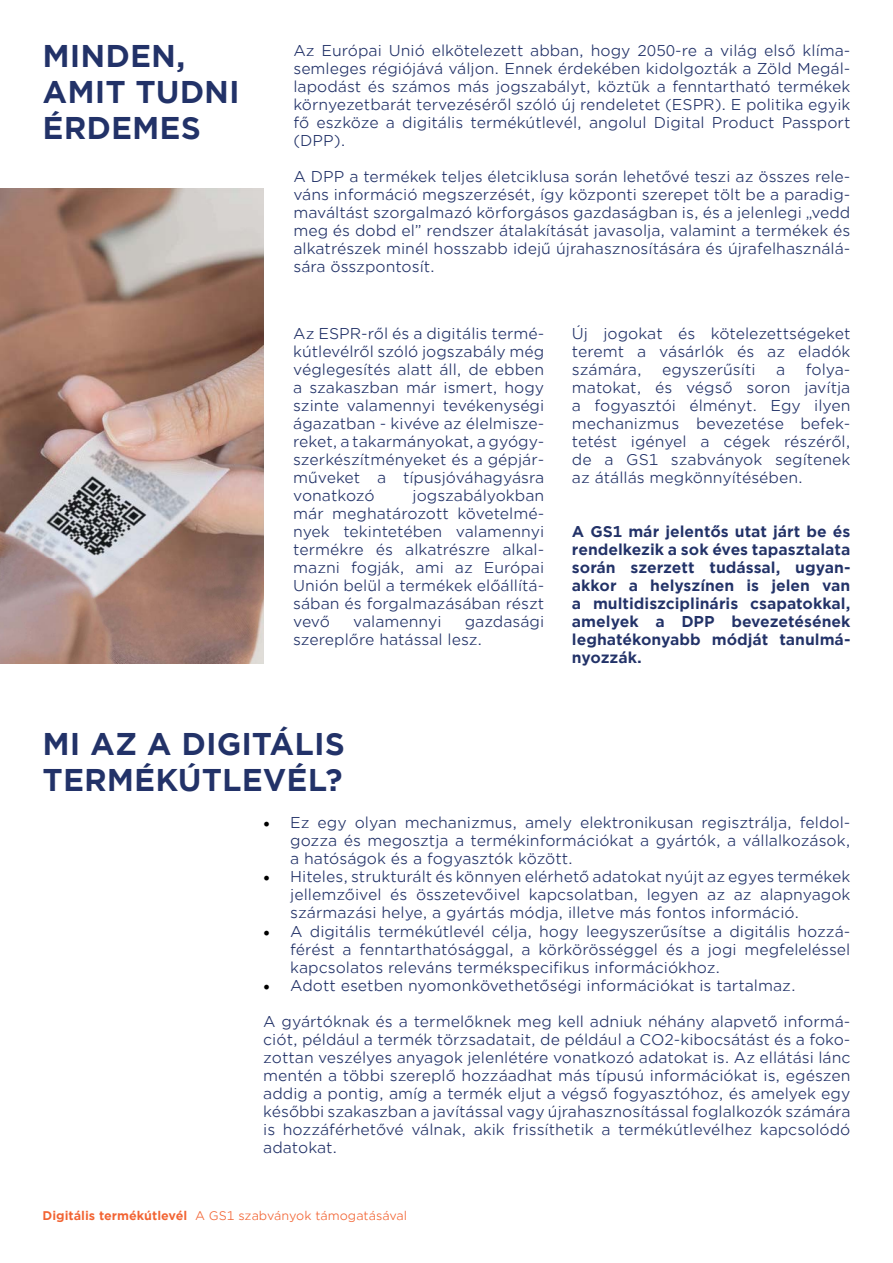
<style>
.page{position:relative;width:893px;height:1263px;background:#fff}
.page>*{position:absolute;margin:0;border:0;box-sizing:border-box;transform-origin:0 0}
.t1{font:700 30px/36px "Gotham Office";color:#223268}
.t2{font:15px/18px "Gotham Office";color:#223268;text-align:justify}
.t3{font:700 15px/18px "Gotham Office";color:#223268;text-align:justify}
.t4{font:12px "Gotham Office";color:#f26332}
.s1{font-family:"Minion Pro";font-size:18px;color:#000}
.s2{font-weight:700}
</style>
<div class="page">
<img style="left:0;top:188px;width:263px;height:475px">
<h1 class="t1" style="left:43px;top:37px;width:199px">MINDEN,<br>AMIT TUDNI<br>ÉRDEMES</h1>
<p class="t2" style="left:293px;top:41px;width:559px">Az Európai Unió elkötelezett abban, hogy 2050-re a világ első klíma&shy;semleges régiójává váljon. Ennek érdekében kidolgozták a Zöld Megál&shy;lapodást és számos más jogszabályt, köztük a fenntartható termékek környezetbarát tervezéséről szóló új rendeletet (ESPR). E politika egyik fő eszköze a digitális termékútlevél, angolul Digital Product Passport (DPP).</p>
<p class="t2" style="left:293px;top:167px;width:559px">A DPP a termékek teljes életciklusa során lehetővé teszi az összes rele&shy;váns információ megszerzését, így központi szerepet tölt be a paradig&shy;maváltást szorgalmazó körforgásos gazdaságban is, és a jelenlegi „vedd meg és dobd el” rendszer átalakítását javasolja, valamint a termékek és alkatrészek minél hosszabb idejű újrahasznosítására és újrafelhasználá&shy;sára összpontosít.</p>
<p class="t2" style="left:293px;top:324px;width:253px">Az ESPR-ről és a digitális termé&shy;kútlevélről szóló jogszabály még véglegesítés alatt áll, de ebben a szakaszban már ismert, hogy szinte valamennyi tevékenységi ágazatban - kivéve az élelmisze&shy;reket, a takarmányokat, a gyógy&shy;szerkészítményeket és a gépjár&shy;műveket a típusjóváhagyásra vonatkozó</p>
<p class="t2" style="left:293px;top:486px;width:253px;text-indent:119px">jogszabályokban már meghatározott követelmé&shy;nyek tekintetében valamennyi termékre és alkatrészre alkal&shy;mazni fogják, ami az Európai Unión belül a termékek előállítá&shy;sában és forgalmazásában részt vevő</p>
<p class="t2" style="left:293px;top:612px;width:253px;text-indent:171px">gazdasági szereplőre hatással lesz.</p>
<p class="t2" style="left:353px;top:612px;width:90px">valamennyi</p>
<p class="t2" style="left:572px;top:324px;width:280px">Új jogokat és kötelezettségeket teremt a vásárlók és az eladók számára,</p>
<p class="t2" style="left:662px;top:360px;width:95px">egyszerűsíti</p>
<p class="t2" style="left:776px;top:360px;width:11px">a</p>
<p class="t2" style="left:572px;top:360px;width:280px;text-indent:234px">folya&shy;matokat, és végső soron javítja a fogyasztói élményt. Egy ilyen mechanizmus bevezetése befek&shy;tetést igényel a cégek részéről, de a GS1 szabványok segítenek az átállás megkönnyítésében.</p>
<p class="t3" style="left:572px;top:523px;width:280px">A GS1 már jelentős utat járt be és rendelkezik a sok éves tapasztalata során szerzett tudással, ugyan&shy;akkor a helyszínen is jelen van a multidiszciplináris csapatokkal, amelyek a DPP bevezetésének leghatékonyabb módját tanulmá&shy;nyozzák.</p>
<h1 class="t1" style="left:43px;top:725px;width:304px">MI AZ A DIGITÁLIS<br>TERMÉKÚTLEVÉL?</h1>
<p class="t2" style="left:290px;top:813px;width:562px;text-indent:-27px"><span class="s1">•</span> Ez egy olyan mechanizmus, amely elektronikusan regisztrálja, feldol&shy;gozza és megosztja a termékinformációkat a gyártók, a vállalkozások, a hatóságok és a fogyasztók között.</p>
<p class="t2" style="left:290px;top:867px;width:562px;text-indent:-27px"><span class="s1">•</span> Hiteles, strukturált és könnyen elérhető adatokat nyújt az egyes termékek jellemzőivel és összetevőivel kapcsolatban, legyen az az alapnyagok származási helye, a gyártás módja, illetve más fontos információ.</p>
<p class="t2" style="left:290px;top:921px;width:562px;text-indent:-27px"><span class="s1">•</span> A digitális termékútlevél célja, hogy leegyszerűsítse a digitális hozzá&shy;férést a fenntarthatósággal, a körkörösséggel és a jogi megfeleléssel kapcsolatos releváns termékspecifikus információkhoz.</p>
<p class="t2" style="left:263px;top:975px;width:534px"><span class="s1">•</span> Adott esetben nyomonkövethetőségi információkat is tartalmaz.</p>
<p class="t2" style="left:263px;top:1011px;width:589px">A gyártóknak és a termelőknek meg kell adniuk néhány alapvető informá&shy;ciót, például a termék törzsadatait, de például a CO2-kibocsátást és a foko&shy;zottan veszélyes anyagok jelenlétére vonatkozó adatokat is. Az ellátási lánc mentén a többi szereplő hozzáadhat más típusú információkat is, egészen addig a pontig, amíg a termék eljut a végső fogyasztóhoz, és amelyek egy későbbi szakaszban a javítással vagy újrahasznosítással foglalkozók számára is hozzáférhetővé válnak, akik frissíthetik a termékútlevélhez kapcsolódó adatokat.</p>
<p class="t4" style="left:43px;top:1208px;width:366px"><span class="s2">Digitális termékútlevél</span> A GS1 szabványok támogatásával</p>
</div>
